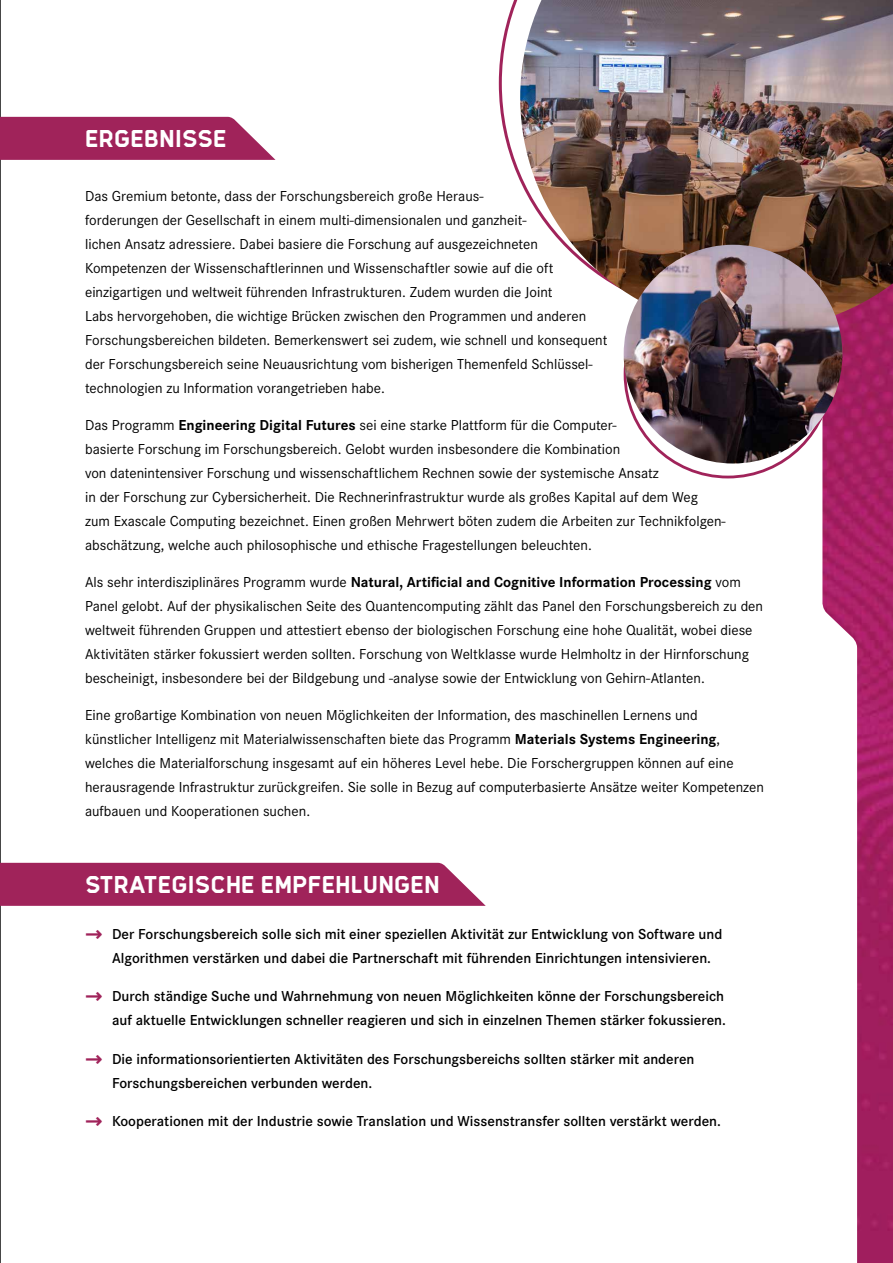
<style>
.page{position:relative;width:893px;height:1263px;background:#fff}
.page>*{position:absolute;margin:0;border:0;box-sizing:border-box;transform-origin:0 0}
.t1{font:700 24px "Hermann";color:#fff}
.t2{font:15px/24px "Corporate S";color:#000}
.t3{font:600 15px/24px "Corporate S";color:#000}
.s1{font-weight:700}
.s2{font-family:"Hermann";font-weight:700;font-size:16.5px;color:#a0235a}
</style>
<div class="page">
<img style="left:857px;top:324px;width:36px;height:939px">
<svg style="left:635px;top:324px;width:222px;height:322px"></svg>
<hr style="left:0;top:0;width:1px;height:1263px;background:#000">
<svg style="left:0;top:117px;width:275px;height:43px;background:#a73467"></svg>
<svg style="left:0;top:863px;width:486px;height:43px;background:#a42d62"></svg>
<svg style="left:499px;top:0;width:21px;height:181px"></svg>
<img style="left:520px;top:0;width:373px;height:324px">
<img style="left:624px;top:245px;width:218px;height:218px;border-radius:109px">
<h1 class="t1" style="left:85px;top:125px;width:143px">ERGEBNISSE</h1>
<p class="t2" style="left:85px;top:184px;width:524px">Das Gremium betonte, dass der Forschungsbereich große Heraus-<br>forderungen der Gesellschaft in einem multi-dimensionalen und ganzheit-<br>lichen Ansatz adressiere. Dabei basiere die Forschung auf ausgezeichneten Kompetenzen der Wissenschaftlerinnen und Wissenschaftler sowie auf die oft einzigartigen und weltweit führenden Infrastrukturen. Zudem wurden die Joint<br>Labs hervorgehoben, die wichtige Brücken zwischen den Programmen und anderen Forschungsbereichen bildeten. Bemerkenswert sei zudem, wie schnell und konsequent der Forschungsbereich seine Neuausrichtung vom bisherigen Themenfeld Schlüssel&shy;technologien zu Information vorangetrieben habe.</p>
<p class="t2" style="left:85px;top:413px;width:642px">Das Programm <span class="s1">Engineering Digital Futures</span> sei eine starke Plattform für die Computer-<br>basierte Forschung im Forschungsbereich. Gelobt wurden insbesondere die Kombination<br>von datenintensiver Forschung und wissenschaftlichem Rechnen sowie der systemische Ansatz<br>in der Forschung zur Cybersicherheit. Die Rechnerinfrastruktur wurde als großes Kapital auf dem Weg zum Exascale Computing bezeichnet. Einen großen Mehrwert böten zudem die Arbeiten zur Technikfolgen&shy;abschätzung, welche auch philosophische und ethische Fragestellungen beleuchten.</p>
<p class="t2" style="left:85px;top:569px;width:680px">Als sehr interdisziplinäres Programm wurde <span class="s1">Natural, Artificial and Cognitive Information Processing</span> vom Panel gelobt. Auf der physikalischen Seite des Quantencomputing zählt das Panel den Forschungsbereich zu den weltweit führenden Gruppen und attestiert ebenso der biologischen Forschung eine hohe Qualität, wobei diese Aktivitäten stärker fokussiert werden sollten. Forschung von Weltklasse wurde Helmholtz in der Hirnforschung bescheinigt, insbesondere bei der Bildgebung und -analyse sowie der Entwicklung von Gehirn-Atlanten.</p>
<p class="t2" style="left:85px;top:702px;width:680px">Eine großartige Kombination von neuen Möglichkeiten der Information, des maschinellen Lernens und künstlicher Intelligenz mit Materialwissenschaften biete das Programm <span class="s1">Materials Systems Engineering</span>, welches die Materialforschung insgesamt auf ein höheres Level hebe. Die Forschergruppen können auf eine herausragende Infrastruktur zurückgreifen. Sie solle in Bezug auf computerbasierte Ansätze weiter Kompetenzen aufbauen und Kooperationen suchen.</p>
<h1 class="t1" style="left:85px;top:871px;width:356px">STRATEGISCHE EMPFEHLUNGEN</h1>
<p class="t3" style="left:112px;top:922px;width:612px;text-indent:-27px"><span class="s2">∫</span> Der Forschungsbereich solle sich mit einer speziellen Aktivität zur Entwicklung von Software und<br>Algorithmen verstärken und dabei die Partnerschaft mit führenden Einrichtungen intensivieren.</p>
<p class="t3" style="left:85px;top:984px;width:642px;text-align:right"><span class="s2">∫</span> Durch ständige Suche und Wahrnehmung von neuen Möglichkeiten könne der Forschungsbereich auf aktuelle Entwicklungen schneller reagieren und sich in einzelnen Themen stärker fokussieren.</p>
<p class="t3" style="left:112px;top:1046px;width:584px;text-indent:-27px"><span class="s2">∫</span> Die informationsorientierten Aktivitäten des Forschungsbereichs sollten stärker mit anderen<br>Forschungsbereichen verbunden werden.</p>
<p class="t3" style="left:85px;top:1108px;width:637px"><span class="s2">∫</span> Kooperationen mit der Industrie sowie Translation und Wissenstransfer sollten verstärkt werden.</p>
</div>
